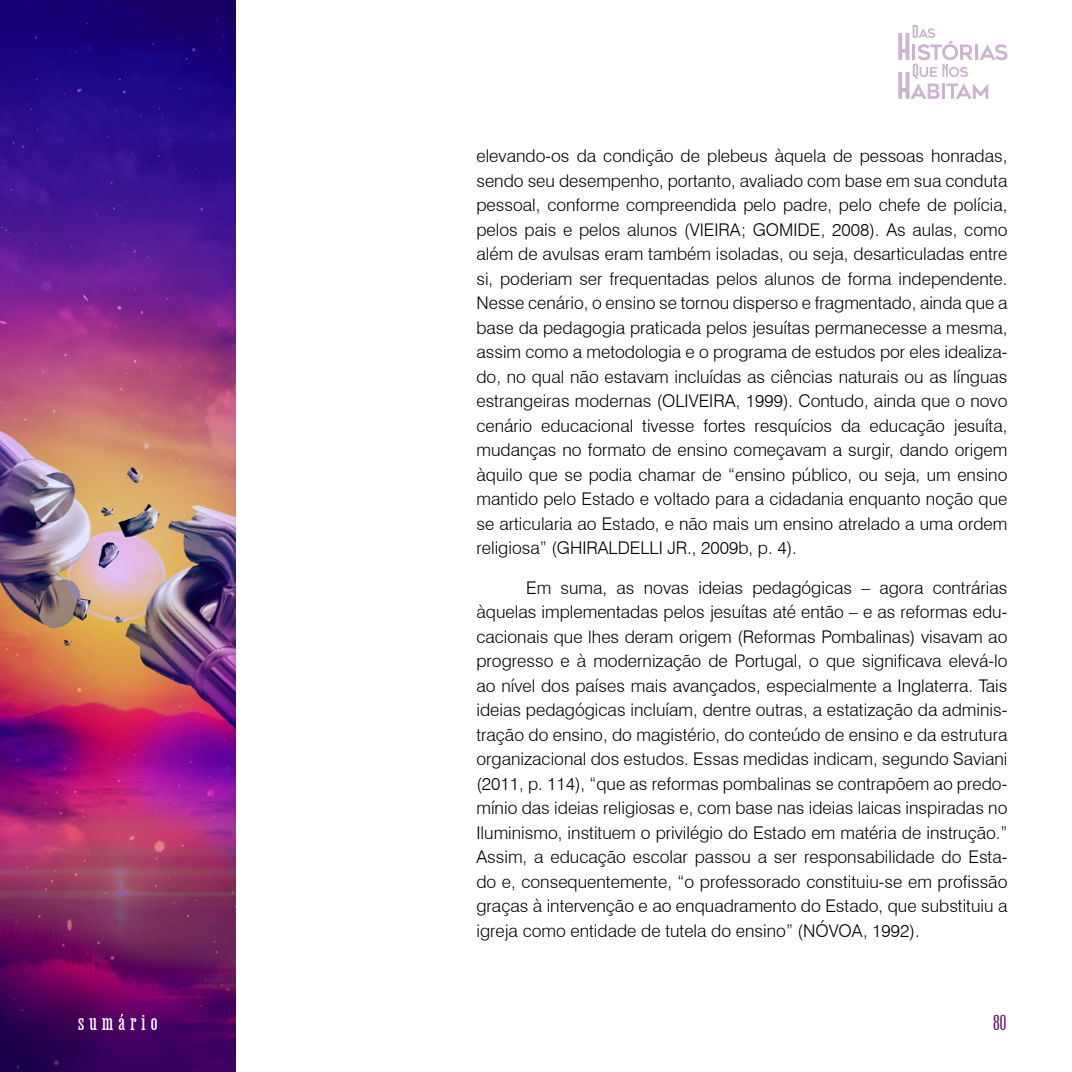
<style>
.page{position:relative;width:1072px;height:1072px;background:#fff}
.page>*{position:absolute;margin:0;border:0;box-sizing:border-box;transform-origin:0 0}
.t1{font:21px "Job Clarendon";letter-spacing:.25em;color:#fff}
.t2{font:300 19.25px "Job Clarendon";color:#540166}
.t3{font:300 17.5px/24.5px "Swiss 721 BT";color:#000;text-align:justify}
</style>
<div class="page">
<img style="left:0;top:0;width:236px;height:1071px">
<svg style="left:898px;top:25px;width:109px;height:74px"></svg>
<p class="t3" style="left:476px;top:144px;width:532px">elevando-os da condição de plebeus àquela de pessoas honradas, sendo seu desempenho, portanto, avaliado com base em sua conduta pessoal, conforme compreendida pelo padre, pelo chefe de polícia, pelos pais e pelos alunos (VIEIRA; GOMIDE, 2008). As aulas, como além de avulsas eram também isoladas, ou seja, desarticuladas entre si, poderiam ser frequentadas pelos alunos de forma independente.<br>Nesse cenário, o ensino se tornou disperso e fragmentado, ainda que a base da pedagogia praticada pelos jesuítas permanecesse a mesma, assim como a metodologia e o programa de estudos por eles idealiza&shy;do, no qual não estavam incluídas as ciências naturais ou as línguas estrangeiras modernas (OLIVEIRA, 1999). Contudo, ainda que o novo cenário educacional tivesse fortes resquícios da educação jesuíta, mudanças no formato de ensino começavam a surgir, dando origem àquilo que se podia chamar de “ensino público, ou seja, um ensino mantido pelo Estado e voltado para a cidadania enquanto noção que se articularia ao Estado, e não mais um ensino atrelado a uma ordem religiosa” (GHIRALDELLI JR., 2009b, p. 4).</p>
<p class="t3" style="left:476px;top:575px;width:532px;text-indent:50px">Em suma, as novas ideias pedagógicas – agora contrárias àquelas implementadas pelos jesuítas até então – e as reformas edu&shy;cacionais que lhes deram origem (Reformas Pombalinas) visavam ao progresso e à modernização de Portugal, o que significava elevá-lo ao nível dos países mais avançados, especialmente a Inglaterra. Tais ideias pedagógicas incluíam, dentre outras, a estatização da adminis&shy;tração do ensino, do magistério, do conteúdo de ensino e da estrutura organizacional dos estudos. Essas medidas indicam, segundo Saviani (2011, p. 114), “que as reformas pombalinas se contrapõem ao predo&shy;mínio das ideias religiosas e, com base nas ideias laicas inspiradas no Iluminismo, instituem o privilégio do Estado em matéria de instrução.” Assim, a educação escolar passou a ser responsabilidade do Esta&shy;do e, consequentemente, “o professorado constituiu-se em profissão graças à intervenção e ao enquadramento do Estado, que substituiu a igreja como entidade de tutela do ensino” (NÓVOA, 1992).</p>
<p class="t1" style="left:78px;top:1006px;width:81px">sumário</p>
<p class="t2" style="left:993px;top:1009px;width:15px">80</p>
</div>
